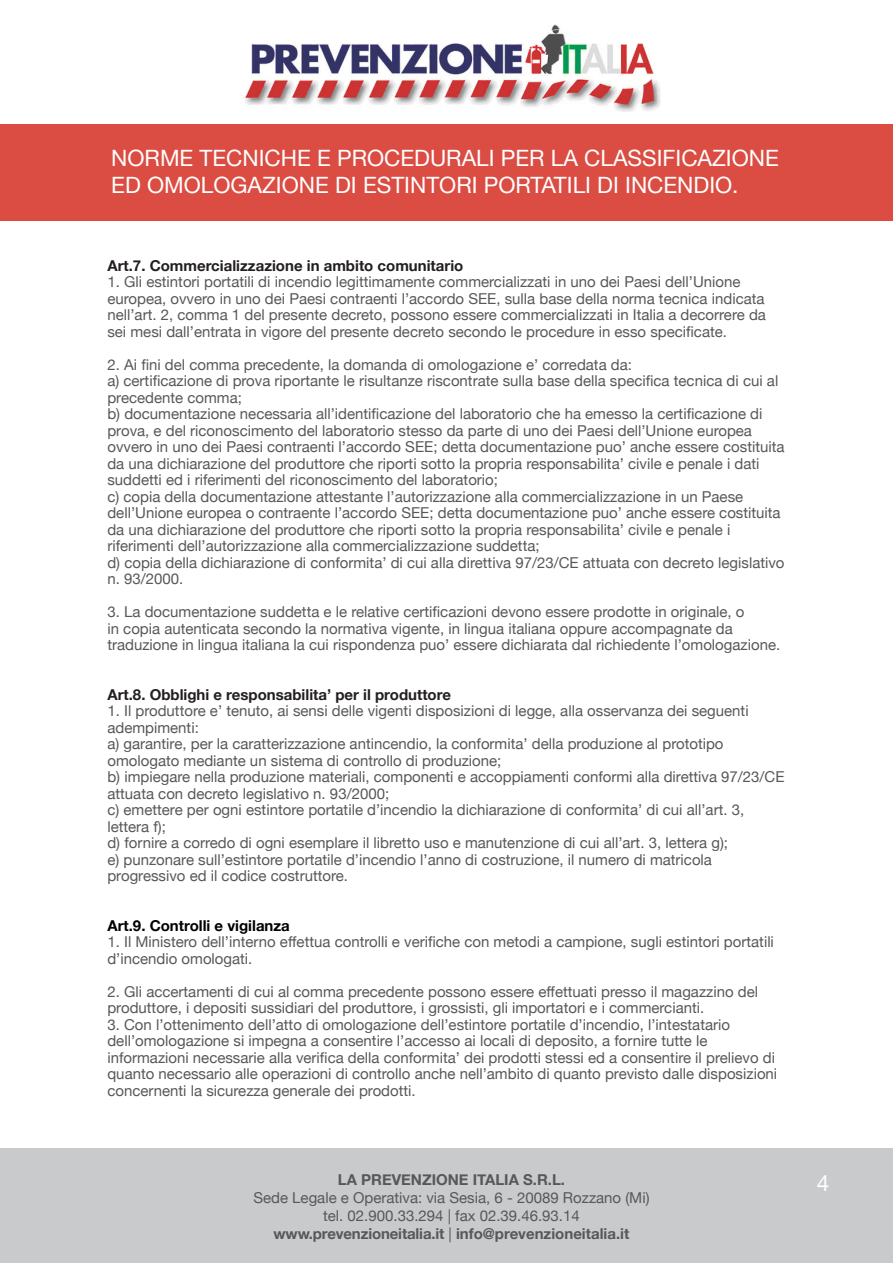
<style>
.page{position:relative;width:893px;height:1263px;background:#fff}
.page>*{position:absolute;margin:0;border:0;box-sizing:border-box;transform-origin:0 0}
.t1{font:22.5px/27px "Helvetica Neue";color:#fff}
.t2{font:15px/16.5px "Helvetica Neue";color:#57585a}
.t3{font:700 15px "Helvetica Neue";color:#231f20}
.t4{font:700 15px "Helvetica Neue";color:#57585a}
.t5{font:700 15px "Helvetica Neue";color:#000}
.s1{font-weight:700}
</style>
<div class="page">
<img style="left:244px;top:24px;width:417px;height:88px">
<div style="left:0;top:124px;width:893px;height:96px;background:#db4c43"></div>
<div style="left:0;top:1148px;width:893px;height:115px;background:#c9cacc"></div>
<h1 class="t1" style="left:111px;top:146px;width:669px">NORME TECNICHE E PROCEDURALI PER LA CLASSIFICAZIONE<br>ED OMOLOGAZIONE DI ESTINTORI PORTATILI DI INCENDIO.</h1>
<p class="t3" style="left:107px;top:254px;width:357px">Art.7. Commercializzazione in ambito comunitario</p>
<p class="t2" style="left:107px;top:275px;width:660px">1. Gli estintori portatili di incendio legittimamente commercializzati in uno dei Paesi dell’Unione europea, ovvero in uno dei Paesi contraenti l’accordo SEE, sulla base della norma tecnica indicata nell’art. 2, comma 1 del presente decreto, possono essere commercializzati in Italia a decorrere da sei mesi dall’entrata in vigore del presente decreto secondo le procedure in esso specificate.</p>
<p class="t2" style="left:107px;top:357px;width:526px">2. Ai fini del comma precedente, la domanda di omologazione e’ corredata da:</p>
<p class="t2" style="left:107px;top:374px;width:672px">a) certificazione di prova riportante le risultanze riscontrate sulla base della specifica tecnica di cui al precedente comma;</p>
<p class="t2" style="left:107px;top:407px;width:679px">b) documentazione necessaria all’identificazione del laboratorio che ha emesso la certificazione di prova, e del riconoscimento del laboratorio stesso da parte di uno dei Paesi dell’Unione europea ovvero in uno dei Paesi contraenti l’accordo SEE; detta documentazione puo’ anche essere costituita da una dichiarazione del produttore che riporti sotto la propria responsabilita’ civile e penale i dati suddetti ed i riferimenti del riconoscimento del laboratorio;</p>
<p class="t2" style="left:107px;top:489px;width:675px">c) copia della documentazione attestante l’autorizzazione alla commercializzazione in un Paese dell’Unione europea o contraente l’accordo SEE; detta documentazione puo’ anche essere costituita da una dichiarazione del produttore che riporti sotto la propria responsabilita’ civile e penale i riferimenti dell’autorizzazione alla commercializzazione suddetta;</p>
<p class="t2" style="left:107px;top:555px;width:679px">d) copia della dichiarazione di conformita’ di cui alla direttiva 97/23/CE attuata con decreto legislativo n. 93/2000.</p>
<p class="t2" style="left:107px;top:605px;width:674px">3. La documentazione suddetta e le relative certificazioni devono essere prodotte in originale, o<br>in copia autenticata secondo la normativa vigente, in lingua italiana oppure accompagnate da traduzione in lingua italiana la cui rispondenza puo’ essere dichiarata dal richiedente l’omologazione.</p>
<p class="t3" style="left:107px;top:683px;width:345px">Art.8. Obblighi e responsabilita’ per il produttore</p>
<p class="t2" style="left:107px;top:704px;width:643px">1. Il produttore e’ tenuto, ai sensi delle vigenti disposizioni di legge, alla osservanza dei seguenti adempimenti:</p>
<p class="t2" style="left:107px;top:737px;width:618px">a) garantire, per la caratterizzazione antincendio, la conformita’ della produzione al prototipo omologato mediante un sistema di controllo di produzione;</p>
<p class="t2" style="left:107px;top:770px;width:679px">b) impiegare nella produzione materiali, componenti e accoppiamenti conformi alla direttiva 97/23/CE attuata con decreto legislativo n. 93/2000;</p>
<p class="t2" style="left:107px;top:803px;width:638px">c) emettere per ogni estintore portatile d’incendio la dichiarazione di conformita’ di cui all’art. 3, lettera f);</p>
<p class="t2" style="left:107px;top:836px;width:622px">d) fornire a corredo di ogni esemplare il libretto uso e manutenzione di cui all’art. 3, lettera g);</p>
<p class="t2" style="left:107px;top:852px;width:606px">e) punzonare sull’estintore portatile d’incendio l’anno di costruzione, il numero di matricola progressivo ed il codice costruttore.</p>
<p class="t5" style="left:107px;top:914px;width:184px">Art.9. Controlli e vigilanza</p>
<p class="t2" style="left:107px;top:935px;width:668px">1. Il Ministero dell’interno effettua controlli e verifiche con metodi a campione, sugli estintori portatili d’incendio omologati.</p>
<p class="t2" style="left:107px;top:984px;width:652px">2. Gli accertamenti di cui al comma precedente possono essere effettuati presso il magazzino del produttore, i depositi sussidiari del produttore, i grossisti, gli importatori e i commercianti.</p>
<p class="t2" style="left:107px;top:1017px;width:671px">3. Con l’ottenimento dell’atto di omologazione dell’estintore portatile d’incendio, l’intestatario dell’omologazione si impegna a consentire l’accesso ai locali di deposito, a fornire tutte le informazioni necessarie alla verifica della conformita’ dei prodotti stessi ed a consentire il prelievo di quanto necessario alle operazioni di controllo anche nell’ambito di quanto previsto dalle disposizioni concernenti la sicurezza generale dei prodotti.</p>
<p class="t4" style="left:338px;top:1167px;width:229px">LA PREVENZIONE ITALIA S.R.L.</p>
<p class="t2" style="left:253px;top:1189px;width:398px;line-height:18px;text-align:center">Sede Legale e Operativa: via Sesia, 6 - 20089 Rozzano (Mi) tel. 02.900.33.294 | fax 02.39.46.93.14 <span class="s1">www.prevenzioneitalia.it</span> | <span class="s1">info@prevenzioneitalia.it</span></p>
<h1 class="t1" style="left:817px;top:1171px;width:14px">4</h1>
</div>
